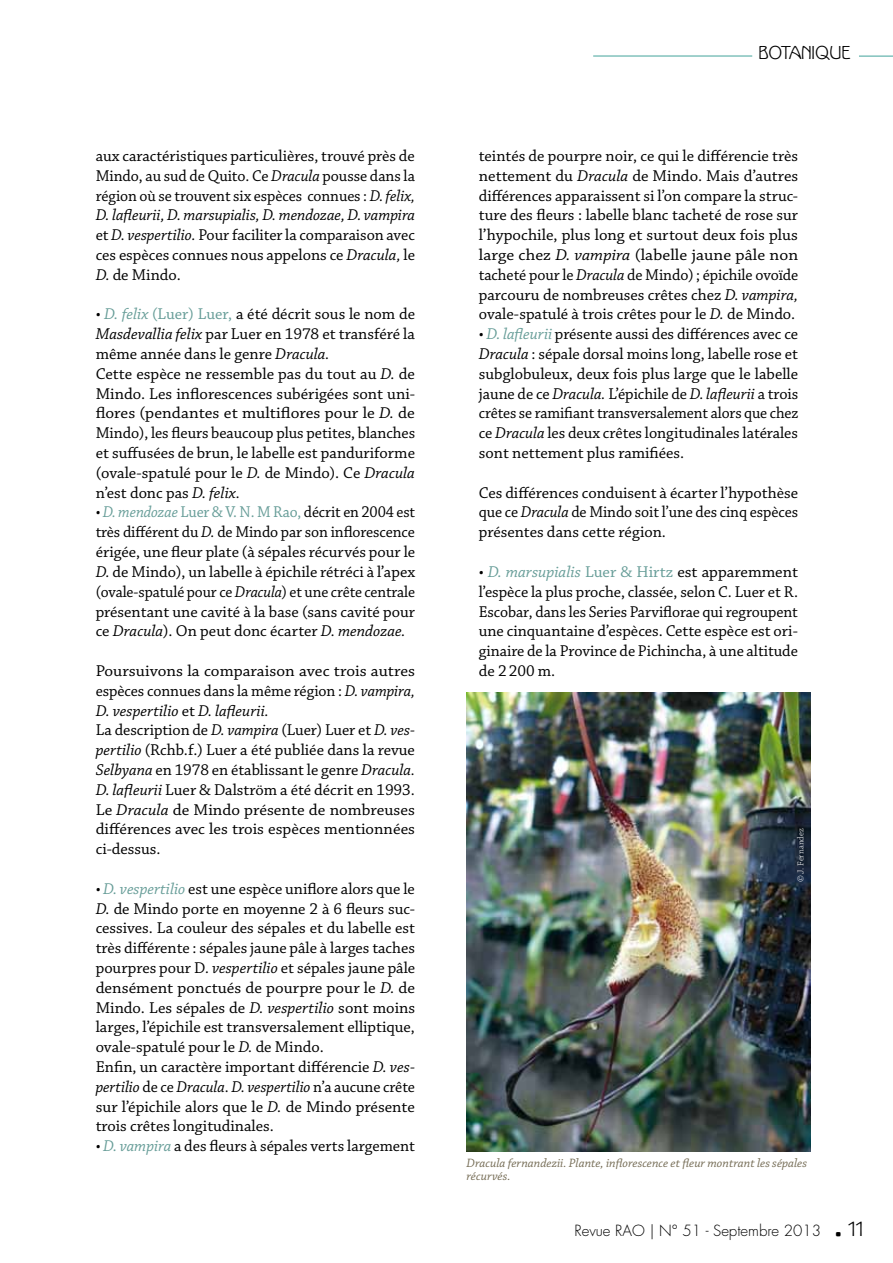
<style>
.page{position:relative;width:893px;height:1263px;background:#fff}
.page>*{position:absolute;margin:0;border:0;box-sizing:border-box;transform-origin:0 0}
.t1{font:16.5px/19.8px "Chaparral Pro";color:#000;text-align:justify}
.t2{font:16.5px/19.8px "Chaparral Pro";color:#000;scale:1.05 1}
.t3{font:16.5px/19.8px "Chaparral Pro";color:#000;text-align:justify;scale:.95 1}
.t4{font:16.5px "Kolo LP";color:#000}
.t5{font:300 15px "Futura";color:#000}
.t6{font:italic 12.75px/13.5px "Chaparral Pro";color:#746b54}
.t7{font:300 9px "Chaparral Pro";color:#fff}
.s1{font-style:italic}
.s2{font-style:italic;color:#679d98}
.s3{color:#679d98}
.s4{font-family:"Kolo LP";font-weight:400;font-size:18px}
</style>
<div class="page">
<hr style="left:593px;top:55px;width:159px;height:2px;background:#81c2bc">
<hr style="left:859px;top:55px;width:34px;height:2px;background:#81c2bc">
<img style="left:467px;top:693px;width:343px;height:458px">
<p class="t1" style="left:96px;top:147px;width:321px">aux caractéristiques particulières, trouvé près de Mindo, au sud de Quito. Ce <span class="s1">Dracula</span> pousse dans la région où se trouvent six espèces connues : <span class="s1">D. felix, D. lafleurii, D. marsupialis, D. mendozae, D. vampira </span>et <span class="s1">D. vespertilio.</span> Pour faciliter la comparaison avec ces espèces connues nous appelons ce <span class="s1">Dracula,</span> le <span class="s1">D.</span> de Mindo.</p>
<p class="t1" style="left:96px;top:305px;width:321px;text-align:left"><span class="s1">•</span> <span class="s2">D. felix</span> <span class="s3">(Luer) Luer,</span> a été décrit sous le nom de <span class="s1">Masdevallia felix</span> par Luer en 1978 et transféré la même année dans le genre <span class="s1">Dracula.<br></span>Cette espèce ne ressemble pas du tout au <span class="s1">D.</span> de Mindo. Les inflorescences subérigées sont uni&shy;flores (pendantes et multiflores pour le <span class="s1">D.</span> de Mindo), les fleurs beaucoup plus petites, blanches et suffusées de brun, le labelle est panduriforme (ovale-spatulé pour le <span class="s1">D.</span> de Mindo). Ce <span class="s1">Dracula </span>n’est donc pas <span class="s1">D. felix.</span></p>
<p class="t3" style="left:96px;top:503px;width:338px"><span class="s1">•</span> <span class="s2">D. mendozae</span> <span class="s3">Luer &amp; V. N. M Rao,</span> décrit en 2004 est très différent du <span class="s1">D.</span> de Mindo par son inflorescence érigée, une fleur plate (à sépales récurvés pour le <span class="s1">D.</span> de Mindo), un labelle à épichile rétréci à l’apex (ovale-spatulé pour ce <span class="s1">Dracula</span>) et une crête centrale présentant une cavité à la base (sans cavité pour ce <span class="s1">Dracula</span>). On peut donc écarter <span class="s1">D. mendozae.</span></p>
<p class="t2" style="left:96px;top:661px;width:306px">Poursuivons la comparaison avec trois autres espèces connues dans la même région : <span class="s1">D. vampira, D. vespertilio</span> et <span class="s1">D. lafleurii.<br></span>La description de <span class="s1">D. vampira</span> (Luer) Luer et <span class="s1">D. ves&shy;pertilio</span> (Rchb.f.) Luer a été publiée dans la revue <span class="s1">Selbyana</span> en 1978 en établissant le genre <span class="s1">Dracula.<br>D. lafleurii</span> Luer &amp; Dalström a été décrit en 1993.<br>Le <span class="s1">Dracula</span> de Mindo présente de nombreuses différences avec les trois espèces mentionnées ci-dessus.</p>
<p class="t1" style="left:96px;top:879px;width:321px;text-align:left"><span class="s1">•</span> <span class="s2">D. vespertilio</span> est une espèce uniflore alors que le <span class="s1">D.</span> de Mindo porte en moyenne 2 à 6 fleurs suc&shy;cessives. La couleur des sépales et du labelle est très différente : sépales jaune pâle à larges taches pourpres pour D<span class="s1">. vespertilio</span> et sépales jaune pâle densément ponctués de pourpre pour le <span class="s1">D.</span> de Mindo. Les sépales de <span class="s1">D. vespertilio</span> sont moins larges, l’épichile est transversalement elliptique, ovale-spatulé pour le <span class="s1">D.</span> de Mindo.<br>Enfin, un caractère important différencie <span class="s1">D. ves&shy;pertilio</span> de ce <span class="s1">Dracula</span>. <span class="s1">D. vespertilio</span> n’a aucune crête sur l’épichile alors que le <span class="s1">D.</span> de Mindo présente trois crêtes longitudinales.</p>
<p class="t1" style="left:96px;top:1137px;width:321px"><span class="s1">•</span> <span class="s2">D. vampira</span> a des fleurs à sépales verts largement</p>
<p class="t4" style="left:758px;top:42px;width:93px">BOTANIQUE</p>
<p class="t1" style="left:479px;top:147px;width:321px">teintés de pourpre noir, ce qui le différencie très nettement du <span class="s1">Dracula</span> de Mindo. Mais d’autres différences apparaissent si l’on compare la struc&shy;ture des fleurs : labelle blanc tacheté de rose sur l’hypochile, plus long et surtout deux fois plus large chez <span class="s1">D. vampira</span> (labelle jaune pâle non tacheté pour le <span class="s1">Dracula</span> de Mindo) ; épichile ovoïde parcouru de nombreuses crêtes chez <span class="s1">D. vampira, </span>ovale-spatulé à trois crêtes pour le <span class="s1">D.</span> de Mindo.</p>
<p class="t1" style="left:479px;top:325px;width:321px"><span class="s1">•</span> <span class="s2">D. lafleurii</span> présente aussi des différences avec ce <span class="s1">Dracula</span> : sépale dorsal moins long, labelle rose et subglobuleux, deux fois plus large que le labelle jaune de ce <span class="s1">Dracula.</span> L’épichile de <span class="s1">D. lafleurii</span> a trois crêtes se ramifiant transversalement alors que chez ce <span class="s1">Dracula</span> les deux crêtes longitudinales latérales sont nettement plus ramifiées.</p>
<p class="t1" style="left:479px;top:483px;width:321px">Ces différences conduisent à écarter l’hypothèse que ce <span class="s1">Dracula</span> de Mindo soit l’une des cinq espèces présentes dans cette région.</p>
<p class="t1" style="left:479px;top:562px;width:321px"><span class="s1">•</span> <span class="s2">D. marsupialis</span> <span class="s3">Luer &amp; Hirtz</span> est apparemment l’espèce la plus proche, classée, selon C. Luer et R.<br>Escobar, dans les Series Parviflorae qui regroupent une cinquantaine d’espèces. Cette espèce est ori&shy;ginaire de la Province de Pichincha, à une altitude de 2200 m.</p>
<p class="t7" style="left:796px;top:882px;width:56px;rotate:-90deg">© J. Fernandez</p>
<p class="t6" style="left:467px;top:1156px;width:342px">Dracula fernandezii. Plante, inflorescence et fleur montrant les sépales récurvés.</p>
<p class="t5" style="left:574px;top:1221px;width:291px">Revue RAO | N° 51 - Septembre 2013 <span class="s4">• 11</span></p>
</div>
